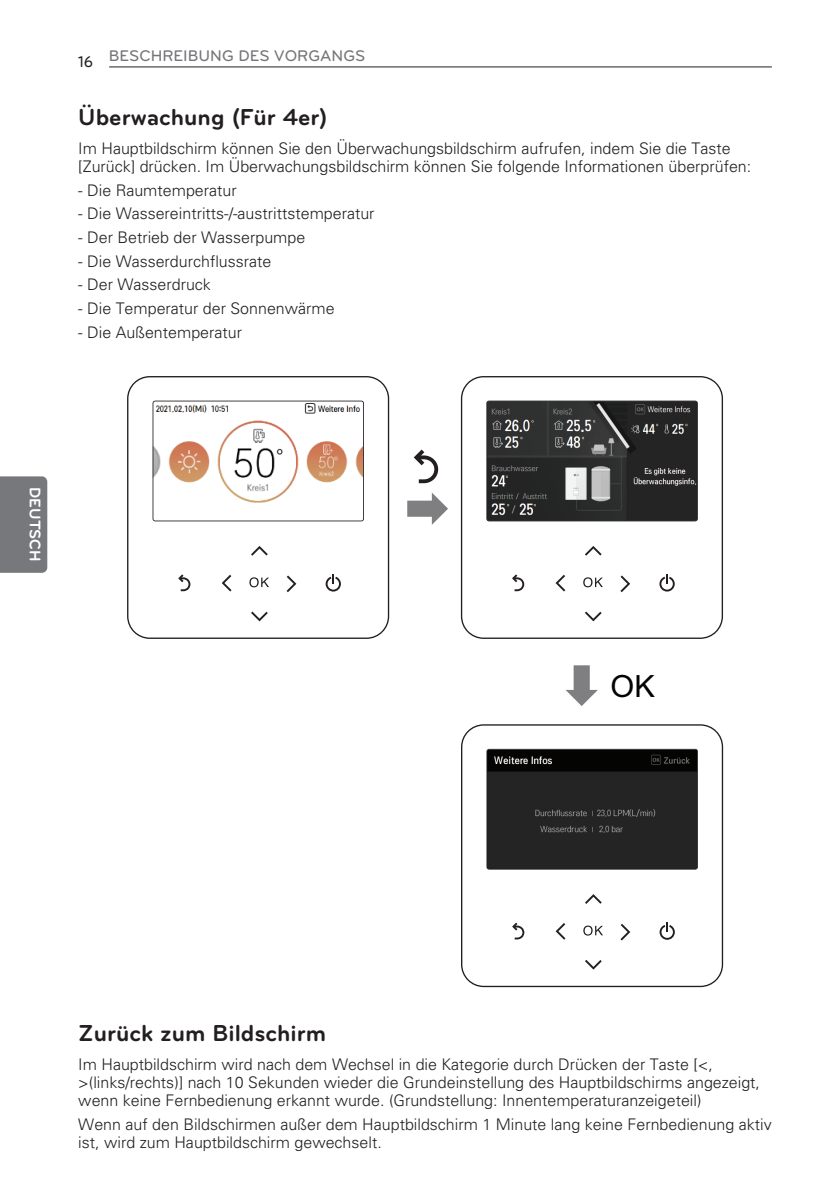
<style>
.page{position:relative;width:840px;height:1191px;background:#fff}
.page>*{position:absolute;margin:0;border:0;box-sizing:border-box;transform-origin:0 0}
.t1{font:30.6px "Arial";color:#030303}
.t2{font:700 24px "Bryant LG";color:#231f20}
.t3{font:300 16px/18px "Univers";color:#231f20}
.t4{font:500 16px "Bryant LG";color:#757679}
.t5{font:700 16px "Bryant LG";color:#fff}
.s1{color:#231f20}
</style>
<div class="page">
<hr style="left:109px;top:67px;width:662px;height:1px;background:#231f20">
<div style="left:0;top:476px;width:47px;height:97px;background:#76787b"></div>
<svg style="left:127px;top:376px;width:262px;height:263px"></svg>
<svg style="left:249px;top:577px;width:20px;height:10px"></svg>
<svg style="left:178px;top:574px;width:12px;height:17px"></svg>
<svg style="left:221px;top:575px;width:10px;height:16px"></svg>
<svg style="left:251px;top:546px;width:17px;height:10px"></svg>
<svg style="left:251px;top:611px;width:17px;height:10px"></svg>
<svg style="left:286px;top:575px;width:10px;height:17px"></svg>
<svg style="left:325px;top:574px;width:16px;height:17px"></svg>
<svg style="left:460px;top:376px;width:262px;height:263px"></svg>
<svg style="left:583px;top:577px;width:19px;height:10px"></svg>
<svg style="left:511px;top:574px;width:13px;height:17px"></svg>
<svg style="left:555px;top:575px;width:10px;height:16px"></svg>
<svg style="left:584px;top:546px;width:17px;height:10px"></svg>
<svg style="left:584px;top:611px;width:17px;height:10px"></svg>
<svg style="left:620px;top:575px;width:10px;height:17px"></svg>
<svg style="left:659px;top:574px;width:15px;height:17px"></svg>
<svg style="left:461px;top:724px;width:261px;height:263px"></svg>
<svg style="left:583px;top:925px;width:19px;height:10px"></svg>
<svg style="left:512px;top:922px;width:12px;height:17px"></svg>
<svg style="left:555px;top:923px;width:10px;height:16px"></svg>
<svg style="left:584px;top:894px;width:17px;height:10px"></svg>
<svg style="left:584px;top:959px;width:17px;height:10px"></svg>
<svg style="left:620px;top:923px;width:10px;height:17px"></svg>
<svg style="left:659px;top:922px;width:15px;height:17px"></svg>
<svg style="left:413px;top:449px;width:25px;height:34px"></svg>
<svg style="left:407px;top:493px;width:41px;height:32px"></svg>
<svg style="left:566px;top:665px;width:31px;height:41px"></svg>
<svg style="left:486px;top:400px;width:211px;height:121px;background:#3f403f"></svg>
<svg style="left:486px;top:749px;width:211px;height:120px;background:#222"></svg>
<p class="t4" style="left:78px;top:47px;width:288px"><span class="s1">16</span> BESCHREIBUNG DES VORGANGS</p>
<h2 class="t2" style="left:78px;top:108px;width:251px">Überwachung (Für 4er)</h2>
<p class="t3" style="left:78px;top:141px;width:674px">Im Hauptbildschirm können Sie den Überwachungsbildschirm aufrufen, indem Sie die Taste [Zurück] drücken. Im Überwachungsbildschirm können Sie folgende Informationen überprüfen:</p>
<p class="t3" style="left:78px;top:182px;width:160px">- Die Raumtemperatur</p>
<p class="t3" style="left:78px;top:206px;width:298px">- Die Wassereintritts-/-austrittstemperatur</p>
<p class="t3" style="left:78px;top:230px;width:228px">- Der Betrieb der Wasserpumpe</p>
<p class="t3" style="left:78px;top:253px;width:194px">- Die Wasserdurchflussrate</p>
<p class="t3" style="left:78px;top:277px;width:134px">- Der Wasserdruck</p>
<p class="t3" style="left:78px;top:301px;width:258px">- Die Temperatur der Sonnenwärme</p>
<p class="t3" style="left:78px;top:324px;width:165px">- Die Außentemperatur</p>
<p class="t5" style="left:41px;top:487px;width:76px;rotate:90deg">DEUTSCH</p>
<h1 class="t1" style="left:610px;top:675px;width:46px">OK</h1>
<h2 class="t2" style="left:78px;top:1024px;width:249px">Zurück zum Bildschirm</h2>
<p class="t3" style="left:78px;top:1057px;width:683px">Im Hauptbildschirm wird nach dem Wechsel in die Kategorie durch Drücken der Taste [&lt;, &gt;(links/rechts)] nach 10 Sekunden wieder die Grundeinstellung des Hauptbildschirms angezeigt, wenn keine Fernbedienung erkannt wurde. (Grundstellung: Innentemperaturanzeigeteil)</p>
<p class="t3" style="left:78px;top:1116px;width:694px">Wenn auf den Bildschirmen außer dem Hauptbildschirm 1 Minute lang keine Fernbedienung aktiv ist, wird zum Hauptbildschirm gewechselt.</p>
</div>
